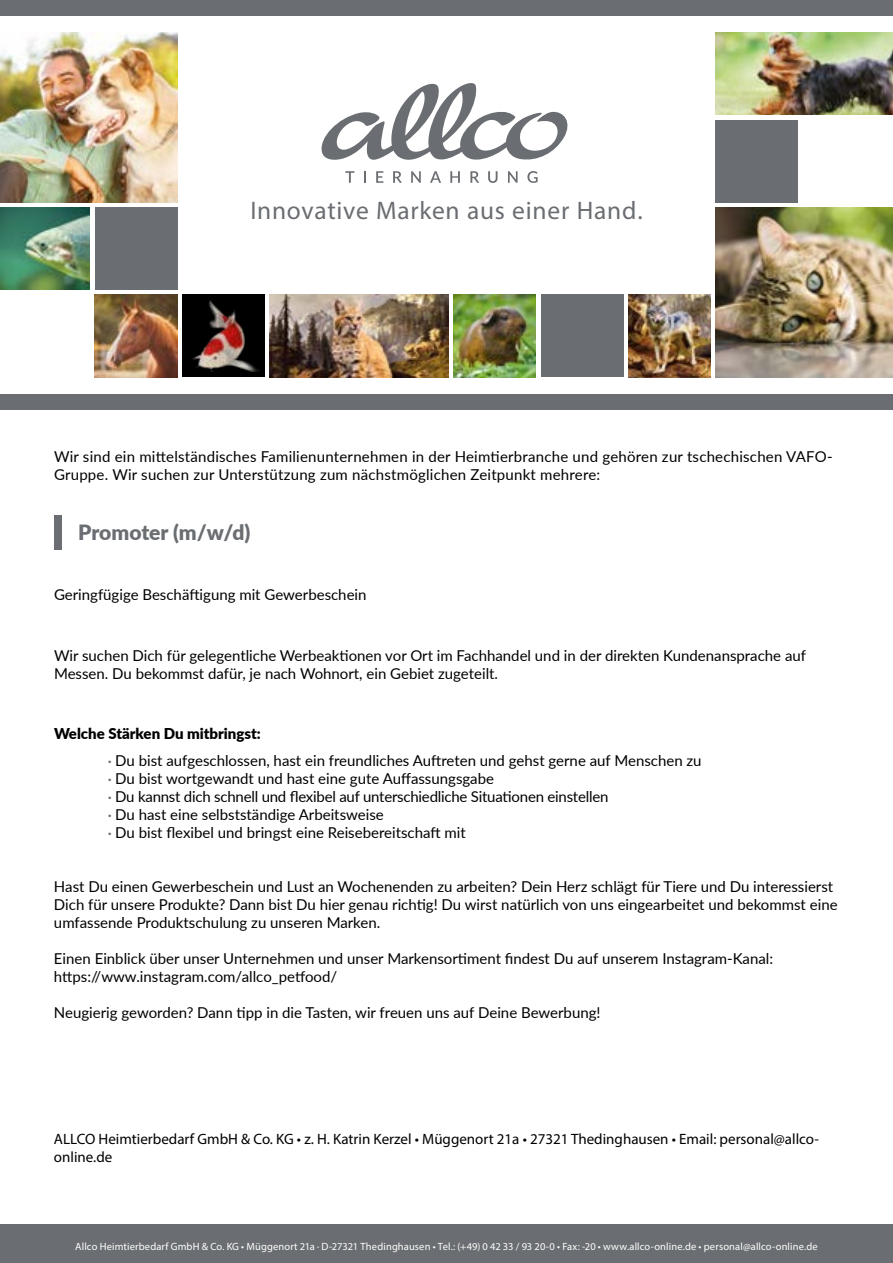
<style>
.page{position:relative;width:893px;height:1263px;background:#fff}
.page>*{position:absolute;margin:0;border:0;box-sizing:border-box;transform-origin:0 0}
.t1{font:25.5px "Myriad Pro";letter-spacing:.03em;color:#6a6d71}
.t2{font:900 21px "Lato";letter-spacing:-.005em;color:#6a6d71}
.t3{font:15px/18px "Lato";color:#000}
.t4{font:15px/18px "Myriad Pro";color:#000}
.t5{font:900 15px "Lato";color:#000}
.t6{font:10.5px "Myriad Pro";letter-spacing:.01em;color:#fff}
.s1{font-family:"Myriad Pro";font-size:12px;color:#6a6d71}
</style>
<div class="page">
<img style="left:0;top:207px;width:90px;height:83px">
<img style="left:0;top:32px;width:177px;height:170px">
<img style="left:95px;top:295px;width:82px;height:82px">
<img style="left:453px;top:295px;width:83px;height:82px">
<div style="left:182px;top:295px;width:83px;height:82px;background:#000"></div>
<img style="left:192px;top:301px;width:67px;height:70px">
<div style="left:541px;top:295px;width:82px;height:82px;background:#6a6d71"></div>
<img style="left:628px;top:295px;width:83px;height:82px">
<div style="left:716px;top:120px;width:82px;height:82px;background:#6a6d71"></div>
<img style="left:716px;top:207px;width:177px;height:170px">
<img style="left:716px;top:32px;width:177px;height:83px">
<div style="left:95px;top:207px;width:82px;height:83px;background:#6a6d71"></div>
<img style="left:270px;top:295px;width:178px;height:82px">
<svg style="left:322px;top:83px;width:245px;height:100px"></svg>
<div style="left:0;top:394px;width:893px;height:15px;background:#6a6d71"></div>
<div style="left:0;top:1225px;width:893px;height:38px;background:#6a6d71"></div>
<div style="left:0;top:0;width:893px;height:16px;background:#6a6d71"></div>
<div style="left:54px;top:516px;width:8px;height:34px;background:#6a6d71"></div>
<h1 class="t1" style="left:250px;top:195px;width:394px">Innovative Marken aus einer Hand.</h1>
<p class="t3" style="left:54px;top:447px;width:780px">Wir sind ein mittelständisches Familienunternehmen in der Heimtierbranche und gehören zur tschechischen VAFO-<br>Gruppe. Wir suchen zur Unterstützung zum nächstmöglichen Zeitpunkt mehrere:</p>
<h2 class="t2" style="left:78px;top:516px;width:174px">Promoter (m/w/d)</h2>
<p class="t3" style="left:54px;top:585px;width:314px">Geringfügige Beschäftigung mit Gewerbeschein</p>
<p class="t3" style="left:54px;top:646px;width:754px">Wir suchen Dich für gelegentliche Werbeaktionen vor Ort im Fachhandel und in der direkten Kundenansprache auf<br>Messen. Du bekommst dafür, je nach Wohnort, ein Gebiet zugeteilt.</p>
<p class="t5" style="left:54px;top:722px;width:208px">Welche Stärken Du mitbringst:</p>
<p class="t3" style="left:108px;top:751px;width:595px"><span class="s1">•</span> Du bist aufgeschlossen, hast ein freundliches Auftreten und gehst gerne auf Menschen zu</p>
<p class="t3" style="left:108px;top:769px;width:387px"><span class="s1">•</span> Du bist wortgewandt und hast eine gute Auffassungsgabe</p>
<p class="t3" style="left:108px;top:787px;width:502px"><span class="s1">•</span> Du kannst dich schnell und flexibel auf unterschiedliche Situationen einstellen</p>
<p class="t3" style="left:108px;top:805px;width:277px"><span class="s1">•</span> Du hast eine selbstständige Arbeitsweise</p>
<p class="t3" style="left:108px;top:823px;width:359px"><span class="s1">•</span> Du bist flexibel und bringst eine Reisebereitschaft mit</p>
<p class="t3" style="left:54px;top:877px;width:785px">Hast Du einen Gewerbeschein und Lust an Wochenenden zu arbeiten? Dein Herz schlägt für Tiere und Du interessierst<br>Dich für unsere Produkte? Dann bist Du hier genau richtig! Du wirst natürlich von uns eingearbeitet und bekommst eine umfassende Produktschulung zu unseren Marken.</p>
<p class="t3" style="left:54px;top:949px;width:721px">Einen Einblick über unser Unternehmen und unser Markensortiment findest Du auf unserem Instagram-Kanal: https://www.instagram.com/allco_petfood/</p>
<p class="t3" style="left:54px;top:1003px;width:548px">Neugierig geworden? Dann tipp in die Tasten, wir freuen uns auf Deine Bewerbung!</p>
<p class="t4" style="left:54px;top:1129px;width:766px">ALLCO Heimtierbedarf GmbH &amp; Co. KG • z. H. Katrin Kerzel • Müggenort 21a • 27321 Thedinghausen • Email: personal@allco&shy;online.de</p>
<p class="t6" style="left:75px;top:1240px;width:744px">Allco Heimtierbedarf GmbH &amp; Co. KG • Müggenort 21a · D-27321 Thedinghausen • Tel.: (+49) 0 42 33 / 93 20-0 • Fax: -20 • www.allco-online.de • personal@allco-online.de</p>
</div>
